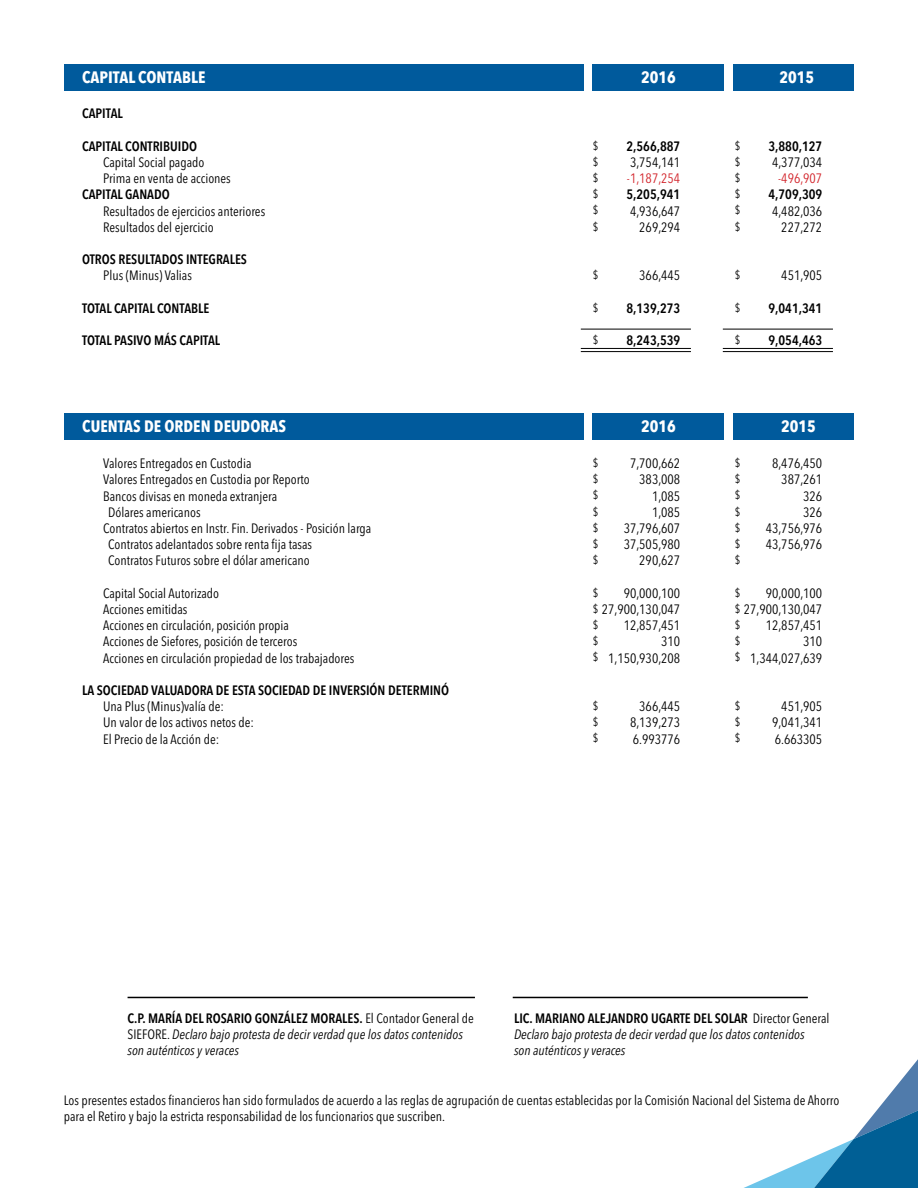
<style>
.page{position:relative;width:918px;height:1188px;background:#fff}
.page>*{position:absolute;margin:0;border:0;box-sizing:border-box;transform-origin:0 0}
.t1{font:700 16.5px "Avenir Next Condensed";color:#fff}
.t2{font:condensed 13.5px/16.2px "Avenir Next LT Pro";color:#000;text-align:right}
.t3{font:italic condensed 13.5px/16.2px "Avenir Next LT Pro";color:#000}
.t4{font:600 condensed 13.5px "Avenir Next LT Pro";color:#000}
.t5{font:condensed 13.5px "Avenir Next LT Pro";color:#d2232a}
.t6{font:condensed 12px/16.2px "Avenir Next LT Pro";color:#000;text-align:justify}
.s1{font-weight:600;font-style:normal}
.s2{font-style:normal}
</style>
<div class="page">
<svg style="left:744px;top:1059px;width:174px;height:129px"></svg>
<div style="left:64px;top:64px;width:519px;height:26px;background:#005a9c"></div>
<div style="left:64px;top:414px;width:519px;height:26px;background:#005a9c"></div>
<div style="left:733px;top:64px;width:121px;height:26px;background:#005a9c"></div>
<div style="left:734px;top:414px;width:120px;height:26px;background:#005a9c"></div>
<div style="left:593px;top:64px;width:131px;height:26px;background:#005a9c"></div>
<div style="left:593px;top:414px;width:131px;height:26px;background:#005a9c"></div>
<hr style="left:581px;top:329px;width:110px;height:1px;background:#000">
<hr style="left:581px;top:351px;width:110px;height:1px;background:#000">
<hr style="left:581px;top:348px;width:110px;height:1px;background:#000">
<hr style="left:723px;top:329px;width:110px;height:1px;background:#000">
<hr style="left:723px;top:351px;width:110px;height:1px;background:#000">
<hr style="left:723px;top:348px;width:110px;height:1px;background:#000">
<hr style="left:513px;top:997px;width:295px;height:1px;background:#000">
<hr style="left:128px;top:997px;width:347px;height:1px;background:#000">
<p class="t1" style="left:82px;top:67px;width:125px">CAPITAL CONTABLE</p>
<p class="t4" style="left:82px;top:105px;width:42px">CAPITAL</p>
<p class="t4" style="left:82px;top:138px;width:116px">CAPITAL CONTRIBUIDO</p>
<p class="t2" style="left:103px;top:154px;width:129px;text-align:left">Capital Social pagado<br>Prima en venta de acciones</p>
<p class="t4" style="left:82px;top:186px;width:89px">CAPITAL GANADO</p>
<p class="t2" style="left:103px;top:203px;width:164px;text-align:left">Resultados de ejercicios anteriores<br>Resultados del ejercicio</p>
<p class="t4" style="left:82px;top:251px;width:166px">OTROS RESULTADOS INTEGRALES</p>
<p class="t2" style="left:103px;top:267px;width:90px">Plus (Minus) Valias</p>
<p class="t4" style="left:82px;top:300px;width:129px">TOTAL CAPITAL CONTABLE</p>
<p class="t4" style="left:82px;top:332px;width:140px">TOTAL PASIVO MÁS CAPITAL</p>
<p class="t6" style="left:593px;top:137px;width:7px">$ $ $ $ $ $</p>
<p class="t6" style="left:593px;top:267px;width:7px">$</p>
<p class="t6" style="left:593px;top:299px;width:7px">$</p>
<p class="t6" style="left:593px;top:332px;width:7px">$</p>
<p class="t1" style="left:641px;top:67px;width:36px">2016</p>
<p class="t4" style="left:626px;top:138px;width:55px">2,566,887</p>
<p class="t2" style="left:630px;top:154px;width:52px">3,754,141</p>
<p class="t5" style="left:627px;top:170px;width:55px">-1,187,254</p>
<p class="t4" style="left:626px;top:186px;width:55px">5,205,941</p>
<p class="t2" style="left:630px;top:203px;width:52px">4,936,647<br>269,294</p>
<p class="t2" style="left:639px;top:267px;width:42px">366,445</p>
<p class="t4" style="left:626px;top:300px;width:55px">8,139,273</p>
<p class="t4" style="left:626px;top:332px;width:55px">8,243,539</p>
<p class="t6" style="left:735px;top:137px;width:7px">$ $ $ $ $ $</p>
<p class="t6" style="left:735px;top:267px;width:7px">$</p>
<p class="t6" style="left:735px;top:299px;width:7px">$</p>
<p class="t6" style="left:735px;top:332px;width:7px">$</p>
<p class="t1" style="left:780px;top:67px;width:36px">2015</p>
<p class="t4" style="left:768px;top:138px;width:55px">3,880,127</p>
<p class="t2" style="left:772px;top:154px;width:52px">4,377,034</p>
<p class="t5" style="left:778px;top:170px;width:46px">-496,907</p>
<p class="t4" style="left:768px;top:186px;width:55px">4,709,309</p>
<p class="t2" style="left:772px;top:203px;width:52px">4,482,036<br>227,272</p>
<p class="t2" style="left:781px;top:267px;width:42px">451,905</p>
<p class="t4" style="left:768px;top:300px;width:55px">9,041,341</p>
<p class="t4" style="left:768px;top:332px;width:55px">9,054,463</p>
<p class="t1" style="left:82px;top:417px;width:205px">CUENTAS DE ORDEN DEUDORAS</p>
<p class="t1" style="left:781px;top:417px;width:36px">2015</p>
<p class="t1" style="left:641px;top:417px;width:36px">2016</p>
<p class="t2" style="left:103px;top:455px;width:150px">Valores Entregados en Custodia</p>
<p class="t2" style="left:103px;top:472px;width:208px">Valores Entregados en Custodia por Reporto</p>
<p class="t2" style="left:103px;top:488px;width:176px">Bancos divisas en moneda extranjera</p>
<p class="t2" style="left:108px;top:504px;width:94px">Dólares americanos</p>
<p class="t2" style="left:103px;top:520px;width:270px">Contratos abiertos en Instr. Fin. Derivados - Posición larga</p>
<p class="t2" style="left:108px;top:536px;width:206px">Contratos adelantados sobre renta fija tasas</p>
<p class="t2" style="left:108px;top:553px;width:203px">Contratos Futuros sobre el dólar americano</p>
<p class="t2" style="left:103px;top:585px;width:253px;text-align:left">Capital Social Autorizado<br>Acciones emitidas<br>Acciones en circulación, posición propia<br>Acciones de Siefores, posición de terceros<br>Acciones en circulación propiedad de los trabajadores</p>
<p class="t4" style="left:82px;top:682px;width:368px">LA SOCIEDAD VALUADORA DE ESTA SOCIEDAD DE INVERSIÓN DETERMINÓ</p>
<p class="t2" style="left:103px;top:698px;width:152px;text-align:left">Una Plus (Minus)valía de:<br>Un valor de los activos netos de:<br>El Precio de la Acción de:</p>
<p class="t6" style="left:593px;top:455px;width:7px">$ $ $ $ $ $ $</p>
<p class="t6" style="left:593px;top:584px;width:7px">$ $ $ $ $</p>
<p class="t6" style="left:593px;top:698px;width:7px">$ $ $</p>
<p class="t2" style="left:624px;top:455px;width:58px">7,700,662<br>383,008<br>1,085<br>1,085<br>37,796,607<br>37,505,980<br>290,627</p>
<p class="t2" style="left:602px;top:585px;width:80px">90,000,100<br>27,900,130,047<br>12,857,451<br>310<br>1,150,930,208</p>
<p class="t2" style="left:630px;top:698px;width:52px;text-align:justify;text-indent:9px">366,445<br>8,139,273<br>6.993776</p>
<p class="t6" style="left:735px;top:455px;width:7px">$ $ $ $ $ $ $</p>
<p class="t6" style="left:735px;top:584px;width:7px">$ $ $ $ $</p>
<p class="t6" style="left:735px;top:698px;width:7px">$ $ $</p>
<p class="t2" style="left:766px;top:455px;width:58px">8,476,450<br>387,261<br>326<br>326<br>43,756,976<br>43,756,976</p>
<p class="t2" style="left:744px;top:585px;width:80px">90,000,100<br>27,900,130,047<br>12,857,451<br>310<br>1,344,027,639</p>
<p class="t2" style="left:772px;top:698px;width:52px;text-align:justify;text-indent:9px">451,905<br>9,041,341<br>6.663305</p>
<p class="t3" style="left:128px;top:1010px;width:348px"><span class="s1">C.P. MARÍA DEL ROSARIO GONZÁLEZ MORALES.</span> <span class="s2">El Contador General de<br>SIEFORE.</span> Declaro bajo protesta de decir verdad que los datos contenidos son auténticos y veraces</p>
<p class="t2" style="left:64px;top:1092px;width:777px;text-align:left">Los presentes estados financieros han sido formulados de acuerdo a las reglas de agrupación de cuentas establecidas por la Comisión Nacional del Sistema de Ahorro para el Retiro y bajo la estricta responsabilidad de los funcionarios que suscriben.</p>
<p class="t3" style="left:514px;top:1010px;width:317px"><span class="s1">LIC. MARIANO ALEJANDRO UGARTE DEL SOLAR</span> <span class="s2">Director General<br></span>Declaro bajo protesta de decir verdad que los datos contenidos<br>son auténticos y veraces</p>
</div>
